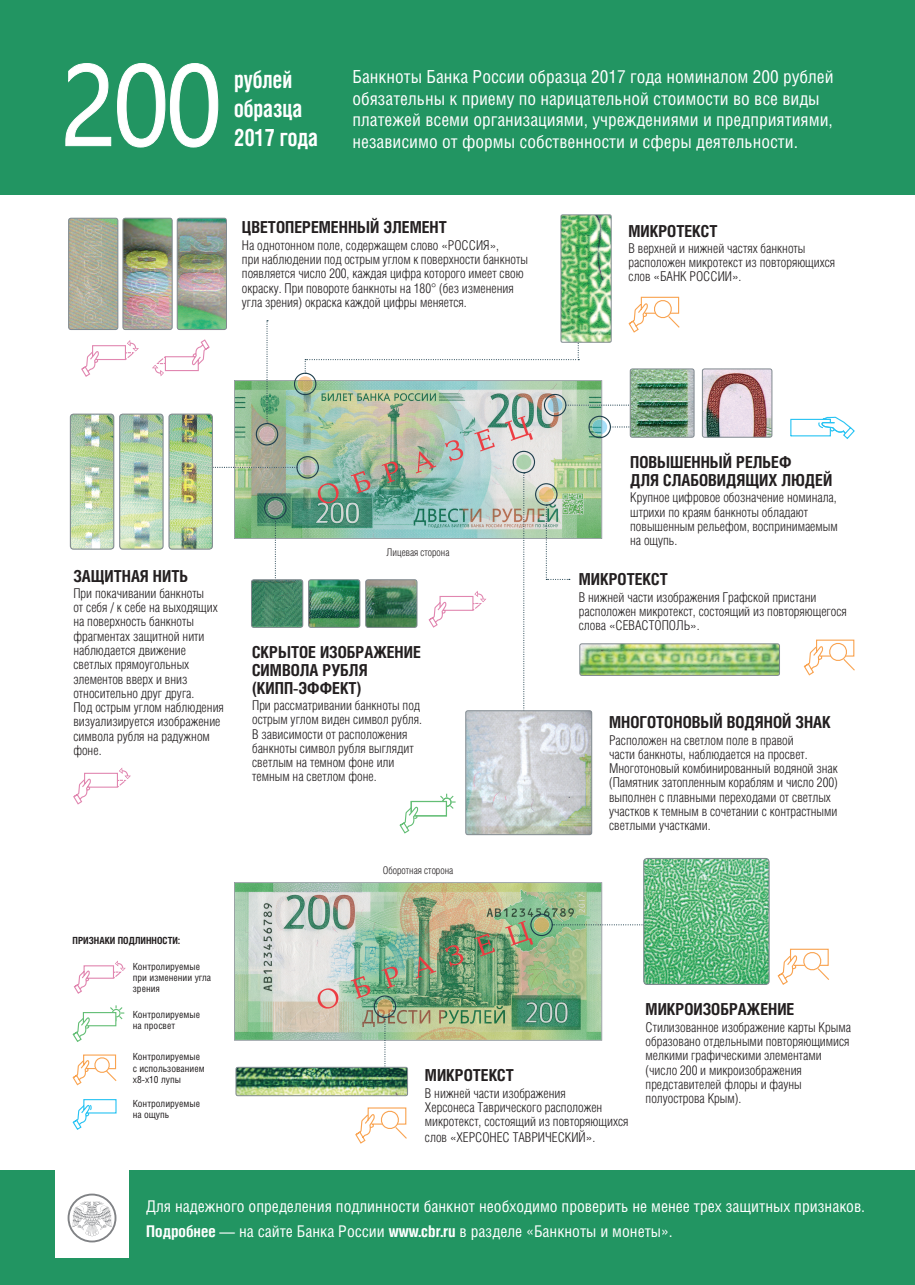
<style>
.page{position:relative;width:915px;height:1285px;background:#fff}
.page>*{position:absolute;margin:0;border:0;box-sizing:border-box;transform-origin:0 0}
.t1{font:115.27px "Gadugi";color:#fff;scale:.9 1}
.t2{font:700 24px/28.8px "Helios Cond C";color:#fff;scale:.87 1}
.t3{font:18px/21.6px "Helios Cond";color:#fff}
.t4{font:700 16.5px/18px "Helios Cond C";color:#231f20}
.t5{font:16.12px/24.2px "Helios Cond";color:#fff}
.t6{font:13.5px/14.2px "Helios Cond Light C";color:#231f20}
.t7{font:10.5px "Helios Cond Light C";color:#231f20}
.t8{font:9.82px/11.2px "Helios Cond";color:#231f20}
.t9{font:700 9.82px "Helios Cond C";color:#231f20}
.s1{font-family:"Helios Cond C";font-weight:700}
</style>
<div class="page">
<div style="left:0;top:0;width:914px;height:194px;background:#229562"></div>
<div style="left:0;top:1169px;width:914px;height:115px;background:#229562"></div>
<img style="left:234px;top:380px;width:368px;height:159px">
<img style="left:234px;top:882px;width:368px;height:158px">
<svg style="left:65px;top:63px;width:46px;height:83px"></svg>
<svg style="left:117px;top:63px;width:101px;height:84px"></svg>
<svg style="left:399px;top:793px;width:57px;height:41px"></svg>
<svg style="left:552px;top:924px;width:91px;height:1px"></svg>
<img style="left:533px;top:917px;width:16px;height:15px;border-radius:8px">
<div style="left:530px;top:913px;width:22px;height:22px;border:1px solid #1e3f4d;border-radius:50%"></div>
<svg style="left:384px;top:1017px;width:2px;height:49px"></svg>
<img style="left:377px;top:998px;width:15px;height:16px;border-radius:8px">
<div style="left:373px;top:995px;width:23px;height:22px;border:1px solid #1e3f4d;border-radius:50%"></div>
<img style="left:300px;top:459px;width:15px;height:16px;border-radius:8px">
<div style="left:296px;top:456px;width:23px;height:22px;border:1px solid #1e3f4d;border-radius:50%"></div>
<svg style="left:523px;top:473px;width:1px;height:237px"></svg>
<img style="left:516px;top:454px;width:15px;height:15px;border-radius:8px">
<div style="left:512px;top:450px;width:23px;height:23px;border:1px solid #1e3f4d;border-radius:50%"></div>
<svg style="left:545px;top:504px;width:24px;height:76px"></svg>
<img style="left:538px;top:486px;width:15px;height:16px;border-radius:8px">
<div style="left:535px;top:483px;width:22px;height:22px;border:1px solid #1e3f4d;border-radius:50%"></div>
<img style="left:297px;top:381px;width:16px;height:10px">
<svg style="left:298px;top:342px;width:281px;height:39px"></svg>
<div style="left:294px;top:372px;width:22px;height:23px;border:1px solid #1e3f4d;border-radius:50%"></div>
<img style="left:579px;top:643px;width:200px;height:32px">
<div style="left:579px;top:643px;width:200px;height:32px;border:1px solid #80898f;border-radius:2px"></div>
<img style="left:237px;top:1068px;width:169px;height:25px">
<div style="left:235px;top:1066px;width:173px;height:29px;border:1px solid #80898f;border-radius:2px"></div>
<svg style="left:790px;top:416px;width:65px;height:24px"></svg>
<svg style="left:803px;top:639px;width:52px;height:37px"></svg>
<svg style="left:628px;top:296px;width:52px;height:37px"></svg>
<svg style="left:777px;top:948px;width:52px;height:37px"></svg>
<svg style="left:355px;top:1107px;width:52px;height:37px"></svg>
<svg style="left:73px;top:768px;width:58px;height:37px"></svg>
<svg style="left:81px;top:340px;width:58px;height:37px"></svg>
<svg style="left:152px;top:339px;width:58px;height:37px"></svg>
<svg style="left:73px;top:960px;width:53px;height:34px"></svg>
<svg style="left:72px;top:1005px;width:53px;height:37px"></svg>
<svg style="left:72px;top:1054px;width:45px;height:31px"></svg>
<svg style="left:72px;top:1099px;width:45px;height:31px"></svg>
<img style="left:643px;top:859px;width:125px;height:125px">
<div style="left:643px;top:857px;width:126px;height:127px;border:1px solid #80898f;border-radius:3px"></div>
<img style="left:70px;top:218px;width:48px;height:110px">
<div style="left:68px;top:218px;width:50px;height:112px;border:1px solid #80898f;border-radius:2px"></div>
<img style="left:124px;top:218px;width:48px;height:110px">
<div style="left:122px;top:218px;width:50px;height:112px;border:1px solid #80898f;border-radius:2px"></div>
<img style="left:177px;top:218px;width:48px;height:110px">
<div style="left:177px;top:218px;width:50px;height:112px;border:1px solid #80898f;border-radius:2px"></div>
<img style="left:465px;top:712px;width:125px;height:122px">
<div style="left:465px;top:710px;width:127px;height:124px;border:1px solid #80898f;border-radius:2px"></div>
<svg style="left:266px;top:320px;width:2px;height:103px"></svg>
<img style="left:259px;top:426px;width:15px;height:15px;border-radius:7px">
<div style="left:256px;top:423px;width:22px;height:22px;border:1px solid #1e3f4d;border-radius:50%"></div>
<img style="left:268px;top:500px;width:15px;height:15px;border-radius:7px">
<div style="left:264px;top:496px;width:22px;height:23px;border:1px solid #1e3f4d;border-radius:50%"></div>
<img style="left:547px;top:397px;width:15px;height:15px;border-radius:7px">
<div style="left:543px;top:394px;width:23px;height:22px;border:1px solid #1e3f4d;border-radius:50%"></div>
<img style="left:592px;top:419px;width:9px;height:15px">
<div style="left:588px;top:415px;width:22px;height:23px;border:1px solid #1e3f4d;border-radius:50%"></div>
<img style="left:70px;top:415px;width:44px;height:134px">
<div style="left:70px;top:413px;width:44px;height:136px;border:1px solid #80898f;border-radius:3px"></div>
<img style="left:121px;top:415px;width:42px;height:134px">
<div style="left:119px;top:413px;width:44px;height:136px;border:1px solid #80898f;border-radius:3px"></div>
<img style="left:170px;top:415px;width:41px;height:132px">
<svg style="left:208px;top:466px;width:89px;height:2px"></svg>
<div style="left:168px;top:413px;width:45px;height:136px;border:1px solid #80898f;border-radius:3px"></div>
<div style="left:55px;top:1167px;width:74px;height:90px;background:#fff"></div>
<svg style="left:67px;top:1193px;width:49px;height:49px"></svg>
<svg style="left:428px;top:591px;width:58px;height:37px"></svg>
<img style="left:251px;top:581px;width:50px;height:46px">
<svg style="left:275px;top:518px;width:21px;height:61px"></svg>
<div style="left:251px;top:579px;width:52px;height:48px;border:1px solid #80898f;border-radius:2px"></div>
<img style="left:365px;top:579px;width:52px;height:48px">
<div style="left:365px;top:579px;width:52px;height:48px;border:1px solid #80898f;border-radius:2px"></div>
<img style="left:308px;top:581px;width:52px;height:46px">
<div style="left:308px;top:579px;width:52px;height:48px;border:1px solid #80898f;border-radius:2px"></div>
<img style="left:631px;top:370px;width:61px;height:65px">
<svg style="left:565px;top:404px;width:92px;height:1px"></svg>
<svg style="left:601px;top:419px;width:51px;height:15px"></svg>
<div style="left:629px;top:368px;width:65px;height:69px;border:1px solid #80898f;border-radius:2px"></div>
<img style="left:562px;top:216px;width:47px;height:124px">
<div style="left:560px;top:214px;width:51px;height:128px;border:1px solid #80898f;border-radius:2px"></div>
<img style="left:703px;top:370px;width:67px;height:65px">
<div style="left:701px;top:368px;width:71px;height:69px;border:1px solid #80898f;border-radius:2px"></div>
<h1 class="t1" style="left:60px;top:35px;width:181px">200</h1>
<h2 class="t2" style="left:234px;top:65px;width:98px">рублей образца<br>2017 года</h2>
<h3 class="t3" style="left:352px;top:65px;width:482px">Банкноты Банка России образца 2017 года номиналом 200 рублей обязательны к приему по нарицательной стоимости во все виды платежей всеми организациями, учреждениями и предприятиями,</h3>
<h3 class="t3" style="left:352px;top:130px;width:447px">независимо от формы собственности и сферы деятельности.</h3>
<p class="t4" style="left:242px;top:218px;width:206px">ЦВЕТОПЕРЕМЕННЫЙ ЭЛЕМЕНТ</p>
<p class="t6" style="left:242px;top:238px;width:287px">На однотонном поле, содержащем слово «РОССИЯ»,<br>при наблюдении под острым углом к поверхности банкноты появляется число 200, каждая цифра которого имеет свою окраску. При повороте банкноты на 180° (без изменения угла зрения) окраска каждой цифры меняется.</p>
<p class="t4" style="left:628px;top:221px;width:90px">МИКРОТЕКСТ</p>
<p class="t6" style="left:628px;top:241px;width:208px">В верхней и нижней частях банкноты расположен микротекст из повторяющихся слов «БАНК РОССИИ».</p>
<p class="t4" style="left:73px;top:566px;width:116px">ЗАЩИТНАЯ НИТЬ</p>
<p class="t6" style="left:73px;top:586px;width:152px">При покачивании банкноты<br>от себя / к себе на выходящих на поверхность банкноты фрагментах защитной нити наблюдается движение светлых прямоугольных элементов вверх и вниз относительно друг друга.<br>Под острым углом наблюдения визуализируется изображение символа рубля на радужном фоне.</p>
<p class="t9" style="left:72px;top:934px;width:109px">ПРИЗНАКИ ПОДЛИННОСТИ:</p>
<p class="t8" style="left:133px;top:960px;width:80px">Контролируемые при изменении угла зрения</p>
<p class="t8" style="left:133px;top:1008px;width:69px">Контролируемые на просвет</p>
<p class="t8" style="left:133px;top:1050px;width:73px">Контролируемые с использованием х8-х10 лупы</p>
<p class="t8" style="left:133px;top:1097px;width:69px">Контролируемые на ощупь</p>
<p class="t7" style="left:386px;top:546px;width:64px">Лицевая сторона</p>
<p class="t4" style="left:252px;top:642px;width:170px">СКРЫТОЕ ИЗОБРАЖЕНИЕ<br>СИМВОЛА РУБЛЯ (КИПП-ЭФФЕКТ)</p>
<p class="t6" style="left:252px;top:698px;width:171px">При рассматривании банкноты под острым углом виден символ рубля.<br>В зависимости от расположения банкноты символ рубля выглядит светлым на темном фоне или темным на светлом фоне.</p>
<p class="t7" style="left:383px;top:864px;width:72px">Оборотная сторона</p>
<p class="t4" style="left:630px;top:453px;width:203px">ПОВЫШЕННЫЙ РЕЛЬЕФ<br>ДЛЯ СЛАБОВИДЯЩИХ ЛЮДЕЙ</p>
<p class="t6" style="left:630px;top:490px;width:209px">Крупное цифровое обозначение номинала, штрихи по краям банкноты обладают повышенным рельефом, воспринимаемым на ощупь.</p>
<p class="t4" style="left:578px;top:570px;width:90px">МИКРОТЕКСТ</p>
<p class="t6" style="left:578px;top:589px;width:269px">В нижней части изображения Графской пристани расположен микротекст, состоящий из повторяющегося слова «СЕВАСТОПОЛЬ».</p>
<p class="t4" style="left:609px;top:713px;width:223px">МНОГОТОНОВЫЙ ВОДЯНОЙ ЗНАК</p>
<p class="t6" style="left:609px;top:732px;width:230px">Расположен на светлом поле в правой<br>части банкноты, наблюдается на просвет.<br>Многотоновый комбинированный водяной знак (Памятник затопленным кораблям и число 200) выполнен с плавными переходами от светлых участков к темным в сочетании с контрастными светлыми участками.</p>
<p class="t4" style="left:425px;top:1066px;width:90px">МИКРОТЕКСТ</p>
<p class="t6" style="left:425px;top:1085px;width:205px">В нижней части изображения<br>Херсонеса Таврического расположен микротекст, состоящий из повторяющихся</p>
<p class="t6" style="left:425px;top:1129px;width:172px">слов «ХЕРСОНЕС ТАВРИЧЕСКИЙ».</p>
<p class="t4" style="left:645px;top:1000px;width:150px">МИКРОИЗОБРАЖЕНИЕ</p>
<p class="t6" style="left:645px;top:1019px;width:207px">Стилизованное изображение карты Крыма образовано отдельными повторяющимися мелкими графическими элементами (число 200 и микроизображения представителей флоры и фауны полуострова Крым).</p>
<p class="t5" style="left:146px;top:1193px;width:720px">Для надежного определения подлинности банкнот необходимо проверить не ме нее трех защитных признаков.<br><span class="s1">Подробнее</span> — на сайте Банка России <span class="s1">www.cbr.ru</span> в разделе «Банкноты и монеты».</p>
</div>
